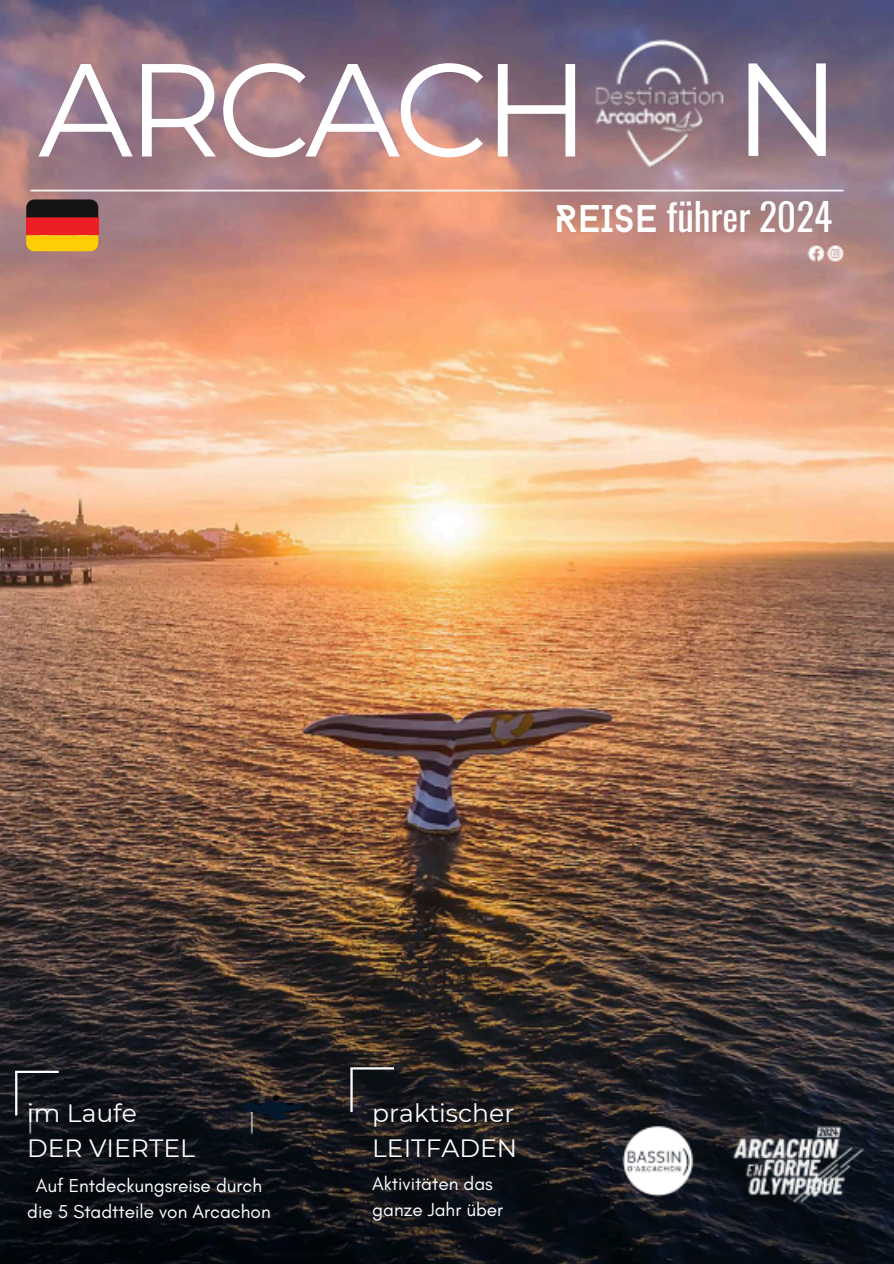
<style>
.page{position:relative;width:894px;height:1264px;background:#fff}
.page>*{position:absolute;margin:0;border:0;box-sizing:border-box;transform-origin:0 0}
.t1{font:132px "Montserrat";letter-spacing:-.045em;color:#fff}
.t2{font:37.5px "Oswald";color:#fff}
.t3{font:25.05px/34.8px "Montserrat";color:#fff}
.t4{font:19.05px "Glacial Indifference";color:#fff}
.s1{font-family:"Baron Neue";font-size:38.55px}
</style>
<div class="page">
<img style="left:0;top:0;width:893px;height:1263px">
<hr style="left:350px;top:1067px;width:44px;height:2px;background:#fff">
<hr style="left:350px;top:1068px;width:2px;height:43px;background:#fff">
<hr style="left:15px;top:1071px;width:2px;height:44px;background:#fff">
<hr style="left:15px;top:1070px;width:44px;height:2px;background:#fff">
<svg style="left:243px;top:1095px;width:60px;height:25px"></svg>
<svg style="left:26px;top:235px;width:72px;height:16px"></svg>
<div style="left:26px;top:217px;width:72px;height:18px;background:#ed1f24"></div>
<svg style="left:26px;top:199px;width:72px;height:18px"></svg>
<p class="t1" style="left:38px;top:29px;width:553px">ARCACH</p>
<h3 class="t1" style="left:733px;top:28px;width:109px">N</h3>
<h2 class="t2" style="left:554px;top:187px;width:280px"><span class="s1">REISE</span> führer 2024</h2>
<p class="t3" style="left:27px;top:1095px;width:169px">im Laufe<br>DER VIERTEL</p>
<p class="t4" style="left:36px;top:1173px;width:228px">Auf Entdeckungsreise durch</p>
<p class="t4" style="left:27px;top:1199px;width:245px">die 5 Stadtteile von Arcachon</p>
<h4 class="t3" style="left:372px;top:1095px;width:146px">praktischer<br>LEITFADEN</h4>
<p class="t4" style="left:372px;top:1172px;width:122px">Aktivitäten das</p>
<p class="t4" style="left:372px;top:1197px;width:132px">ganze Jahr über</p>
</div>
